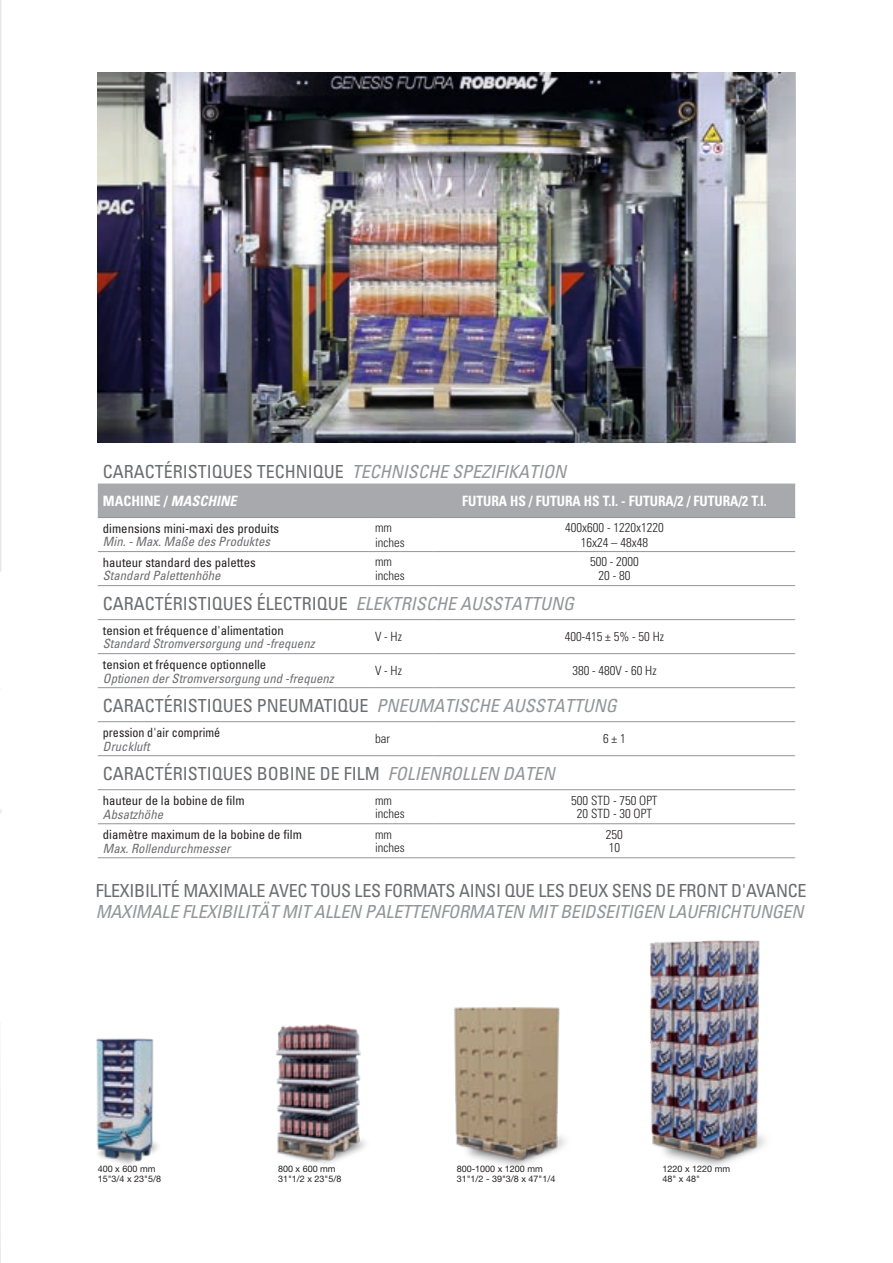
<style>
.page{position:relative;width:893px;height:1263px;background:#fff}
.page>*{position:absolute;margin:0;border:0;box-sizing:border-box;transform-origin:0 0}
.Titolo_2{font:condensed 18px "Univers";color:#6c6d70}
.Titolo_2-2{font:italic condensed 18px "Univers";letter-spacing:-.01em;color:#939598}
.t1{font:700 condensed 14.25px "Univers";color:#fff;scale:.95 1}
.t2{font:700 condensed 14.25px "Univers";color:#fff}
.t3{font:condensed 12.75px "Univers";color:#231f20}
.t4{font:italic condensed 12.75px "Univers";color:#6c6d70}
.t5{font:300 condensed 12.75px "Univers LT Std";color:#231f20}
.t6{font:condensed 12.75px "Univers";color:#231f20;scale:.95 1}
.t7{font:9px "Helvetica Neue LT Std";color:#231f20}
.s1{font-style:italic;color:#939598}
.s2{font-style:italic}
</style>
<div class="page">
<img style="left:96px;top:1038px;width:62px;height:127px">
<hr style="left:0;top:0;width:1px;height:572px;background:#e6e7e9">
<svg style="left:0;top:810px;width:1px;height:453px"></svg>
<img style="left:454px;top:1007px;width:112px;height:160px">
<img style="left:650px;top:940px;width:116px;height:227px">
<img style="left:276px;top:1024px;width:90px;height:140px">
<img style="left:98px;top:72px;width:697px;height:370px">
<svg style="left:98px;top:552px;width:697px;height:205px"></svg>
<div style="left:98px;top:483px;width:697px;height:34px;background:#a8a9ad"></div>
<hr style="left:98px;top:517px;width:272px;height:1px;background:#939598">
<hr style="left:370px;top:517px;width:64px;height:1px;background:#939598">
<hr style="left:434px;top:517px;width:361px;height:1px;background:#939598">
<hr style="left:98px;top:551px;width:272px;height:1px;background:#939598">
<hr style="left:370px;top:551px;width:64px;height:1px;background:#939598">
<hr style="left:434px;top:551px;width:361px;height:1px;background:#939598">
<hr style="left:98px;top:653px;width:272px;height:1px;background:#939598">
<hr style="left:370px;top:653px;width:64px;height:1px;background:#939598">
<hr style="left:434px;top:653px;width:361px;height:1px;background:#939598">
<hr style="left:98px;top:823px;width:272px;height:1px;background:#939598">
<hr style="left:98px;top:857px;width:272px;height:1px;background:#939598">
<hr style="left:370px;top:823px;width:64px;height:1px;background:#939598">
<hr style="left:370px;top:857px;width:64px;height:1px;background:#939598">
<hr style="left:434px;top:823px;width:361px;height:1px;background:#939598">
<hr style="left:434px;top:857px;width:361px;height:1px;background:#939598">
<hr style="left:98px;top:585px;width:272px;height:1px;background:#939598">
<hr style="left:370px;top:585px;width:64px;height:1px;background:#939598">
<hr style="left:434px;top:585px;width:361px;height:1px;background:#939598">
<hr style="left:98px;top:619px;width:272px;height:1px;background:#939598">
<hr style="left:370px;top:619px;width:64px;height:1px;background:#939598">
<hr style="left:434px;top:619px;width:361px;height:1px;background:#939598">
<hr style="left:98px;top:755px;width:272px;height:1px;background:#939598">
<hr style="left:370px;top:755px;width:64px;height:1px;background:#939598">
<hr style="left:434px;top:755px;width:361px;height:1px;background:#939598">
<hr style="left:98px;top:789px;width:272px;height:1px;background:#939598">
<hr style="left:370px;top:789px;width:64px;height:1px;background:#939598">
<hr style="left:434px;top:789px;width:361px;height:1px;background:#939598">
<hr style="left:98px;top:687px;width:272px;height:1px;background:#939598">
<hr style="left:370px;top:687px;width:64px;height:1px;background:#939598">
<hr style="left:434px;top:687px;width:361px;height:1px;background:#939598">
<hr style="left:98px;top:721px;width:272px;height:1px;background:#939598">
<hr style="left:370px;top:721px;width:64px;height:1px;background:#939598">
<hr style="left:434px;top:721px;width:361px;height:1px;background:#939598">
<p class="Titolo_2" style="left:103px;top:460px;width:465px">CARACTÉRISTIQUES TECHNIQUE <span class="s1">TECHNISCHE SPEZIFIKATION</span></p>
<p class="t2" style="left:103px;top:492px;width:135px">MACHINE / <span class="s2">MASCHINE</span></p>
<p class="t1" style="left:462px;top:492px;width:322px">FUTURA HS / FUTURA HS T.I. - FUTURA/2 / FUTURA/2 T.I.</p>
<p class="t3" style="left:103px;top:520px;width:178px">dimensions mini-maxi des produits</p>
<p class="t4" style="left:103px;top:534px;width:169px">Min. - Max. Maße des Produktes</p>
<p class="t5" style="left:565px;top:519px;width:100px">400x600 - 1220x1220</p>
<p class="t5" style="left:581px;top:534px;width:69px">16x24 – 48x48</p>
<p class="t5" style="left:375px;top:519px;width:19px">mm</p>
<p class="t5" style="left:375px;top:534px;width:31px">inches</p>
<p class="t3" style="left:103px;top:554px;width:154px">hauteur standard des palettes</p>
<p class="t4" style="left:103px;top:568px;width:119px">Standard Palettenhöhe</p>
<p class="t5" style="left:375px;top:554px;width:19px">mm</p>
<p class="t5" style="left:375px;top:568px;width:31px">inches</p>
<p class="t5" style="left:590px;top:554px;width:50px">500 - 2000</p>
<p class="t5" style="left:598px;top:568px;width:33px">20 - 80</p>
<p class="Titolo_2" style="left:103px;top:592px;width:473px">CARACTÉRISTIQUES ÉLECTRIQUE <span class="s1">ELEKTRISCHE AUSSTATTUNG</span></p>
<p class="t3" style="left:103px;top:622px;width:182px">tension et fréquence d'alimentation</p>
<p class="t4" style="left:103px;top:636px;width:213px">Standard Stromversorgung und -frequenz</p>
<p class="t5" style="left:375px;top:629px;width:28px">V - Hz</p>
<p class="t5" style="left:565px;top:629px;width:101px">400-415 ± 5% - 50 Hz</p>
<p class="t3" style="left:103px;top:656px;width:165px">tension et fréquence optionnelle</p>
<p class="t4" style="left:103px;top:670px;width:232px">Optionen der Stromversorgung und -frequenz</p>
<p class="t5" style="left:375px;top:663px;width:28px">V - Hz</p>
<p class="t5" style="left:572px;top:663px;width:86px">380 - 480V - 60 Hz</p>
<p class="Titolo_2" style="left:103px;top:694px;width:515px">CARACTÉRISTIQUES PNEUMATIQUE <span class="s1">PNEUMATISCHE AUSSTATTUNG</span></p>
<p class="t6" style="left:103px;top:724px;width:125px">pression d'air comprimé</p>
<p class="t4" style="left:103px;top:738px;width:48px">Druckluft</p>
<p class="t5" style="left:375px;top:731px;width:16px">bar</p>
<p class="t5" style="left:603px;top:731px;width:24px">6 ± 1</p>
<p class="Titolo_2" style="left:103px;top:762px;width:453px">CARACTÉRISTIQUES BOBINE DE FILM <span class="s1">FOLIENROLLEN DATEN</span></p>
<p class="t3" style="left:103px;top:792px;width:143px">hauteur de la bobine de film</p>
<p class="t4" style="left:103px;top:806px;width:62px">Absatzhöhe</p>
<p class="t5" style="left:571px;top:792px;width:88px">500 STD - 750 OPT</p>
<p class="t5" style="left:577px;top:806px;width:77px">20 STD - 30 OPT</p>
<p class="t5" style="left:375px;top:792px;width:19px">mm</p>
<p class="t5" style="left:375px;top:806px;width:31px">inches</p>
<p class="t5" style="left:606px;top:826px;width:18px">250</p>
<p class="t5" style="left:609px;top:840px;width:13px">10</p>
<p class="Titolo_2" style="left:96px;top:879px;width:712px">FLEXIBILITÉ MAXIMALE AVEC TOUS LES FORMATS AINSI QUE LES DEUX SENS DE FRONT D'AVANCE</p>
<p class="Titolo_2-2" style="left:96px;top:900px;width:709px">MAXIMALE FLEXIBILITÄT MIT ALLEN PALETTENFORMATEN MIT BEIDSEITIGEN LAUFRICHTUNGEN</p>
<p class="t3" style="left:103px;top:826px;width:200px">diamètre maximum de la bobine de film</p>
<p class="t4" style="left:103px;top:840px;width:129px">Max. Rollendurchmesser</p>
<p class="t5" style="left:375px;top:826px;width:19px">mm</p>
<p class="t5" style="left:375px;top:840px;width:31px">inches</p>
<p class="t7" style="left:98px;top:1163px;width:59px">400 x 600 mm</p>
<p class="t7" style="left:98px;top:1174px;width:65px">15"3/4 x 23"5/8</p>
<p class="t7" style="left:278px;top:1163px;width:59px">800 x 600 mm</p>
<p class="t7" style="left:278px;top:1174px;width:65px">31"1/2 x 23"5/8</p>
<p class="t7" style="left:457px;top:1163px;width:88px">800-1000 x 1200 mm</p>
<p class="t7" style="left:457px;top:1174px;width:100px">31"1/2 - 39"3/8 x 47"1/4</p>
<p class="t7" style="left:662px;top:1163px;width:69px">1220 x 1220 mm</p>
<p class="t7" style="left:662px;top:1174px;width:39px">48" x 48"</p>
</div>
